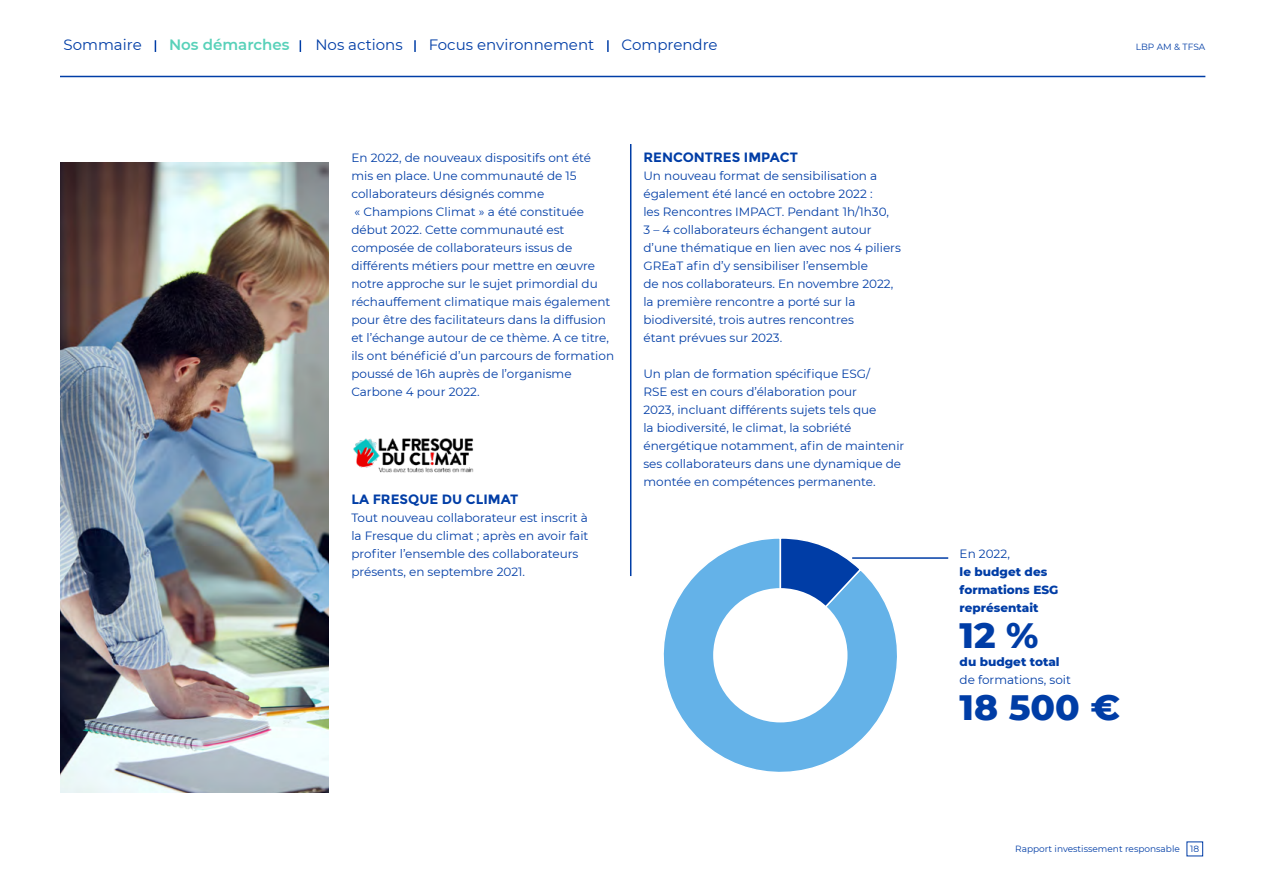
<style>
.page{position:relative;width:1263px;height:893px;background:#fff}
.page>*{position:absolute;margin:0;border:0;box-sizing:border-box;transform-origin:0 0}
.t1{font:800 36px "Montserrat";color:#003da6}
.t2{font:15px "Montserrat";color:#003da6}
.t3{font:600 15px "Montserrat";color:#58d1b9}
.t4{font:700 13.5px "Montserrat";color:#003da6}
.t5{font:12px/18px "Montserrat";color:#003da6}
.t6{font:800 12px/18px "Montserrat";color:#003da6}
.t7{font:9px "Montserrat";color:#003da6}
</style>
<div class="page">
<hr style="left:630px;top:144px;width:1px;height:432px;background:#003da6">
<img style="left:354px;top:438px;width:120px;height:35px">
<img style="left:60px;top:162px;width:269px;height:630px">
<svg style="left:663px;top:538px;width:234px;height:234px"></svg>
<svg style="left:778px;top:538px;width:84px;height:119px"></svg>
<div style="left:713px;top:588px;width:134px;height:134px;background:#fff;border-radius:50%"></div>
<hr style="left:852px;top:557px;width:96px;height:2px;background:#003da6">
<svg style="left:155px;top:40px;width:1px;height:12px"></svg>
<svg style="left:300px;top:40px;width:1px;height:12px"></svg>
<svg style="left:414px;top:40px;width:2px;height:12px"></svg>
<svg style="left:607px;top:40px;width:2px;height:12px"></svg>
<hr style="left:60px;top:76px;width:1145px;height:1px;background:#003da6">
<p class="t2" style="left:64px;top:34px;width:80px">Sommaire</p>
<p class="t3" style="left:169px;top:34px;width:122px">Nos démarches</p>
<p class="t2" style="left:315px;top:34px;width:89px">Nos actions</p>
<p class="t2" style="left:429px;top:34px;width:167px">Focus environnement</p>
<p class="t2" style="left:622px;top:34px;width:98px">Comprendre</p>
<p class="t5" style="left:351px;top:148px;width:264px">En 2022, de nouveaux dispositifs ont été mis en place. Une communauté de 15 collaborateurs désignés comme<br>« Champions Climat » a été constituée début 2022. Cette communauté est composée de collaborateurs issus de différents métiers pour mettre en œuvre notre approche sur le sujet primordial du réchauffement climatique mais également pour être des facilitateurs dans la diffusion et l’échange autour de ce thème. A ce titre, ils ont bénéficié d’un parcours de formation poussé de 16h auprès de l’organisme Carbone 4 pour 2022.</p>
<p class="t4" style="left:351px;top:491px;width:169px">LA FRESQUE DU CLIMAT</p>
<p class="t5" style="left:351px;top:508px;width:239px">Tout nouveau collaborateur est inscrit à la Fresque du climat ; après en avoir fait profiter l’ensemble des collaborateurs présents, en septembre 2021.</p>
<p class="t4" style="left:643px;top:149px;width:156px">RENCONTRES IMPACT</p>
<p class="t5" style="left:643px;top:166px;width:259px">Un nouveau format de sensibilisation a également été lancé en octobre 2022 :<br>les Rencontres IMPACT. Pendant 1h/1h30,<br>3 – 4 collaborateurs échangent autour d’une thématique en lien avec nos 4 piliers GREaT afin d’y sensibiliser l’ensemble<br>de nos collaborateurs. En novembre 2022, la première rencontre a porté sur la biodiversité, trois autres rencontres<br>étant prévues sur 2023.</p>
<p class="t5" style="left:643px;top:364px;width:262px">Un plan de formation spécifique ESG/<br>RSE est en cours d’élaboration pour<br>2023, incluant différents sujets tels que<br>la biodiversité, le climat, la sobriété énergétique notamment, afin de maintenir ses collaborateurs dans une dynamique de montée en compétences permanente.</p>
<p class="t7" style="left:1136px;top:41px;width:71px">LBP AM &amp; TFSA</p>
<p class="t5" style="left:960px;top:544px;width:52px">En 2022,</p>
<p class="t6" style="left:960px;top:562px;width:100px">le budget des formations ESG représentait</p>
<h1 class="t1" style="left:960px;top:609px;width:80px">12 %</h1>
<p class="t6" style="left:960px;top:652px;width:102px">du budget total</p>
<p class="t5" style="left:960px;top:670px;width:113px">de formations, soit</p>
<h1 class="t1" style="left:960px;top:681px;width:162px">18 500 €</h1>
<p class="t7" style="left:1015px;top:842px;width:186px">Rapport investissement responsable 18</p>
</div>
